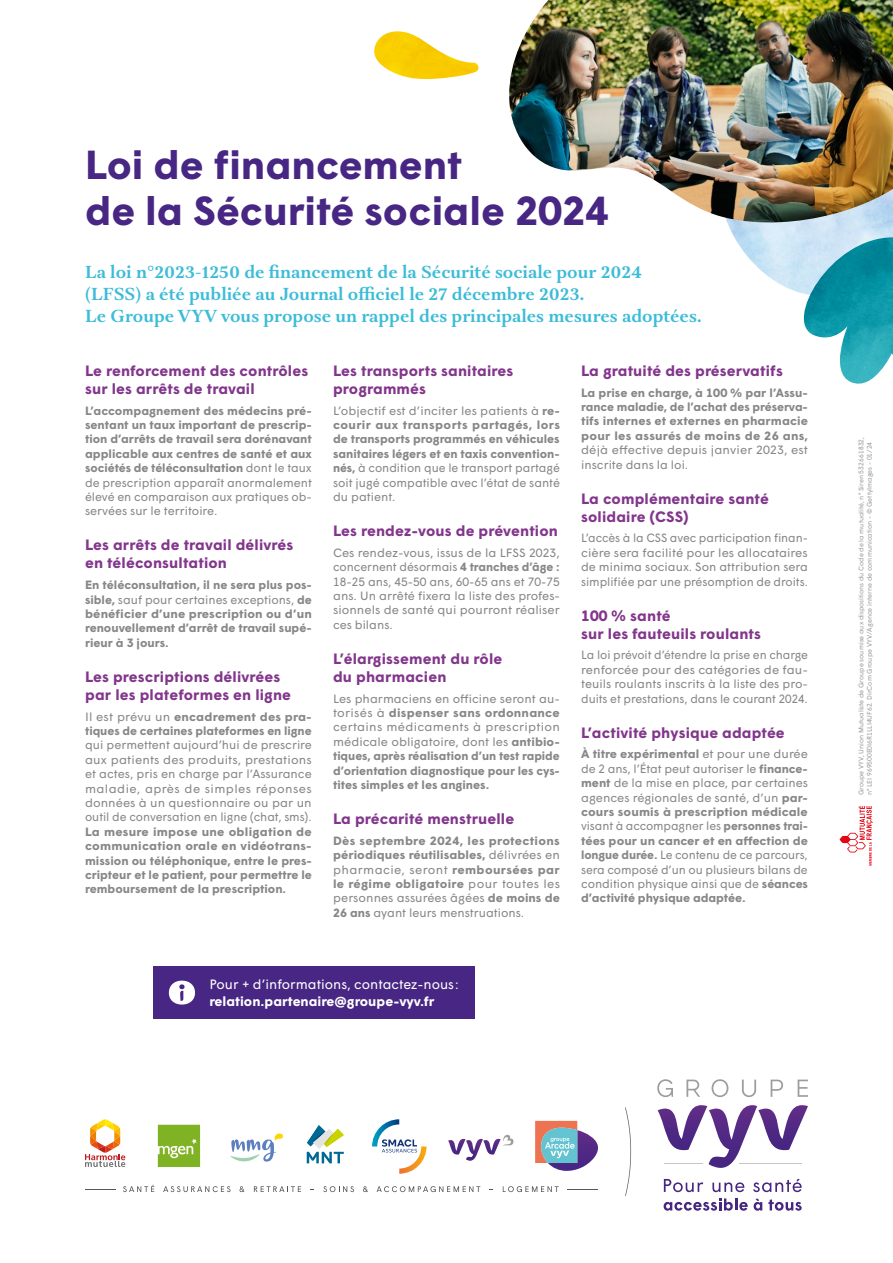
<style>
.page{position:relative;width:893px;height:1263px;background:#fff}
.page>*{position:absolute;margin:0;border:0;box-sizing:border-box;transform-origin:0 0}
.t1{font:700 40.5px/45.8px "Wigrum";color:#482683}
.t2{font:700 18px/21.6px "Aria Text G1";color:#3cbcd7}
.t3{font:700 15px/18px "Wigrum";letter-spacing:.01em;color:#82368c}
.t4{font:13.5px "Wigrum";color:#fff}
.t5{font:700 13.5px "Wigrum";color:#fff}
.t6{font:12px/14.4px "Wigrum";letter-spacing:-.005em;color:#878787;text-align:justify}
.t7{font:700 12px/14.4px "Wigrum";color:#878787;text-align:justify}
.t8{font:6.75px/8.1px "Wigrum";color:#9d9d9c}
.s1{font-weight:400}
.s2{font-weight:700}
</style>
<div class="page">
<img style="left:727px;top:223px;width:166px;height:62px">
<img style="left:509px;top:0;width:384px;height:223px">
<img style="left:782px;top:237px;width:111px;height:147px">
<img style="left:374px;top:31px;width:105px;height:49px">
<svg style="left:840px;top:806px;width:33px;height:59px"></svg>
<div style="left:153px;top:966px;width:322px;height:52px;background:#482683"></div>
<svg style="left:169px;top:980px;width:26px;height:24px"></svg>
<svg style="left:535px;top:1121px;width:63px;height:50px"></svg>
<svg style="left:448px;top:1134px;width:66px;height:27px"></svg>
<svg style="left:307px;top:1125px;width:37px;height:38px"></svg>
<svg style="left:158px;top:1125px;width:42px;height:42px;background:#8cba39"></svg>
<svg style="left:372px;top:1119px;width:54px;height:55px"></svg>
<svg style="left:230px;top:1133px;width:53px;height:29px"></svg>
<svg style="left:85px;top:1119px;width:40px;height:48px"></svg>
<hr style="left:85px;top:1189px;width:30px;height:1px;background:#575756">
<svg style="left:123px;top:1185px;width:31px;height:7px"></svg>
<svg style="left:163px;top:1186px;width:68px;height:6px"></svg>
<svg style="left:239px;top:1186px;width:6px;height:6px"></svg>
<svg style="left:254px;top:1186px;width:47px;height:6px"></svg>
<svg style="left:323px;top:1186px;width:31px;height:6px"></svg>
<svg style="left:363px;top:1186px;width:5px;height:6px"></svg>
<svg style="left:377px;top:1186px;width:103px;height:6px"></svg>
<svg style="left:503px;top:1186px;width:56px;height:6px"></svg>
<hr style="left:567px;top:1189px;width:31px;height:1px;background:#575756">
<svg style="left:625px;top:1107px;width:6px;height:89px"></svg>
<svg style="left:657px;top:1079px;width:16px;height:18px"></svg>
<svg style="left:686px;top:1079px;width:14px;height:18px"></svg>
<svg style="left:712px;top:1079px;width:16px;height:18px"></svg>
<svg style="left:742px;top:1079px;width:14px;height:18px"></svg>
<svg style="left:771px;top:1079px;width:12px;height:18px"></svg>
<svg style="left:798px;top:1079px;width:10px;height:18px"></svg>
<svg style="left:658px;top:1105px;width:150px;height:63px"></svg>
<svg style="left:664px;top:1198px;width:84px;height:13px"></svg>
<svg style="left:754px;top:1199px;width:8px;height:12px"></svg>
<svg style="left:768px;top:1199px;width:34px;height:12px"></svg>
<svg style="left:664px;top:1179px;width:39px;height:13px"></svg>
<svg style="left:712px;top:1182px;width:32px;height:10px"></svg>
<svg style="left:753px;top:1179px;width:49px;height:13px"></svg>
<h1 class="t1" style="left:85px;top:139px;width:526px">Loi de financement<br>de la Sécurité sociale 2024</h1>
<h2 class="t2" style="left:85px;top:263px;width:618px">La loi n°2023-1250 de financement de la Sécurité sociale pour 2024 (LFSS) a été publiée au Journal officiel le 27 décembre 2023.<br>Le Groupe VYV vous propose un rappel des principales mesures adoptées.</h2>
<p class="t3" style="left:85px;top:360px;width:225px">Le renforcement des contrôles sur les arrêts de travail</p>
<p class="t7" style="left:85px;top:402px;width:228px">L’accompagnement des médecins pré&shy;sentant un taux important de prescrip&shy;tion d’arrêts de travail sera dorénavant applicable aux centres de santé et aux sociétés de téléconsultation <span class="s1">dont le taux de prescription apparaît anormalement élevé en comparaison aux pratiques ob&shy;servées sur le territoire.</span></p>
<p class="t3" style="left:85px;top:535px;width:210px">Les arrêts de travail délivrés en téléconsultation</p>
<p class="t7" style="left:85px;top:577px;width:228px">En téléconsultation, il ne sera plus pos&shy;sible, <span class="s1">sauf pour certaines exceptions,</span> de bénéficier d’une prescription ou d’un renouvellement d’arrêt de travail supé&shy;rieur à 3 jours.</p>
<p class="t3" style="left:85px;top:666px;width:208px">Les prescriptions délivrées par les plateformes en ligne</p>
<p class="t7" style="left:85px;top:708px;width:228px"><span class="s1">Il est prévu un</span> encadrement des pra&shy;tiques de certaines plateformes en ligne</p>
<p class="t6" style="left:85px;top:737px;width:228px">qui permettent aujourd’hui de prescrire aux patients des produits, prestations et actes, pris en charge par l’Assurance maladie, après de simples réponses données à un questionnaire ou par un outil de conversation en ligne (chat, sms).</p>
<p class="t7" style="left:85px;top:823px;width:228px">La mesure impose une obligation de communication orale en vidéotrans&shy;mission ou téléphonique, entre le pres&shy;cripteur et le patient, pour permettre le remboursement de la prescription.</p>
<p class="t3" style="left:581px;top:360px;width:203px">La gratuité des préservatifs</p>
<p class="t7" style="left:581px;top:384px;width:228px">La prise en charge, à 100 % par l’Assu&shy;rance maladie, de l’achat des préserva&shy;tifs internes et externes en pharmacie pour les assurés de moins de 26 ans,</p>
<p class="t6" style="left:581px;top:442px;width:228px">déjà effective depuis janvier 2023, est inscrite dans la loi.</p>
<p class="t3" style="left:581px;top:488px;width:189px">La complémentaire santé solidaire (CSS)</p>
<p class="t6" style="left:581px;top:530px;width:228px">L’accès à la CSS avec participation finan&shy;cière sera facilité pour les allocataires de minima sociaux. Son attribution sera simplifiée par une présomption de droits.</p>
<p class="t3" style="left:581px;top:605px;width:181px">100 % santé<br>sur les fauteuils roulants</p>
<p class="t6" style="left:581px;top:647px;width:228px">La loi prévoit d’étendre la prise en charge renforcée pour des catégories de fau&shy;teuils roulants inscrits à la liste des pro&shy;duits et prestations, dans le courant 2024.</p>
<p class="t3" style="left:581px;top:722px;width:205px">L’activité physique adaptée</p>
<p class="t6" style="left:581px;top:746px;width:228px"><span class="s2">À titre expérimental</span> et pour une durée de 2 ans, l’État peut autoriser le <span class="s2">finance&shy;ment</span> de la mise en place, par certaines agences régionales de santé, d’un <span class="s2">par&shy;cours soumis à prescription médicale </span>visant à accompagner les <span class="s2">personnes trai&shy;tées pour un cancer et en affection de longue durée.</span> Le contenu de ce parcours, sera composé d’un ou plusieurs bilans de condition physique ainsi que de <span class="s2">séances d’activité physique adaptée.</span></p>
<p class="t3" style="left:333px;top:360px;width:182px">Les transports sanitaires programmés</p>
<p class="t6" style="left:333px;top:402px;width:228px">L’objectif est d’inciter les patients à <span class="s2">re&shy;courir aux transports partagés, lors de transports programmés en véhicules sanitaires légers et en taxis convention&shy;nés,</span> à condition que le transport partagé soit jugé compatible avec l’état de santé du patient.</p>
<p class="t3" style="left:333px;top:521px;width:226px">Les rendez-vous de prévention</p>
<p class="t6" style="left:333px;top:544px;width:228px">Ces rendez-vous, issus de la LFSS 2023, concernent désormais <span class="s2">4 tranches d’âge :<br></span>18-25 ans, 45-50 ans, 60-65 ans et 70-75 ans. Un arrêté fixera la liste des profes&shy;sionnels de santé qui pourront réaliser ces bilans.</p>
<p class="t3" style="left:333px;top:648px;width:171px">L’élargissement du rôle du pharmacien</p>
<p class="t7" style="left:333px;top:690px;width:228px"><span class="s1">Les pharmaciens en officine seront au&shy;torisés à</span> dispenser sans ordonnance <span class="s1">certains médicaments à prescription médicale obligatoire, dont les</span> antibio&shy;tiques, après réalisation d’un test rapide d’orientation diagnostique pour les cys&shy;tites simples et les angines.</p>
<p class="t3" style="left:333px;top:809px;width:183px">La précarité menstruelle</p>
<p class="t7" style="left:333px;top:832px;width:228px">Dès septembre 2024, les protections périodiques réutilisables, <span class="s1">délivrées en pharmacie, seront</span> remboursées par le régime obligatoire <span class="s1">pour toutes les personnes assurées âgées</span> de moins de 26 ans <span class="s1">ayant leurs menstruations.</span></p>
<p class="t4" style="left:209px;top:974px;width:251px">Pour + d’informations, contactez-nous :</p>
<p class="t5" style="left:209px;top:991px;width:227px">relation.partenaire@groupe-vyv.fr</p>
<p class="t8" style="left:857px;top:795px;width:360px;rotate:-90deg">Groupe VYV, Union Mutualiste de Groupe soumise aux dispositions du Code de la mutualité, n° Siren 532 661 832, n° LEI 969500E0I6R1LLI4UF62. DirCom Groupe VYV/Agence interne de communication - © GettyImages - 01/24</p>
</div>
